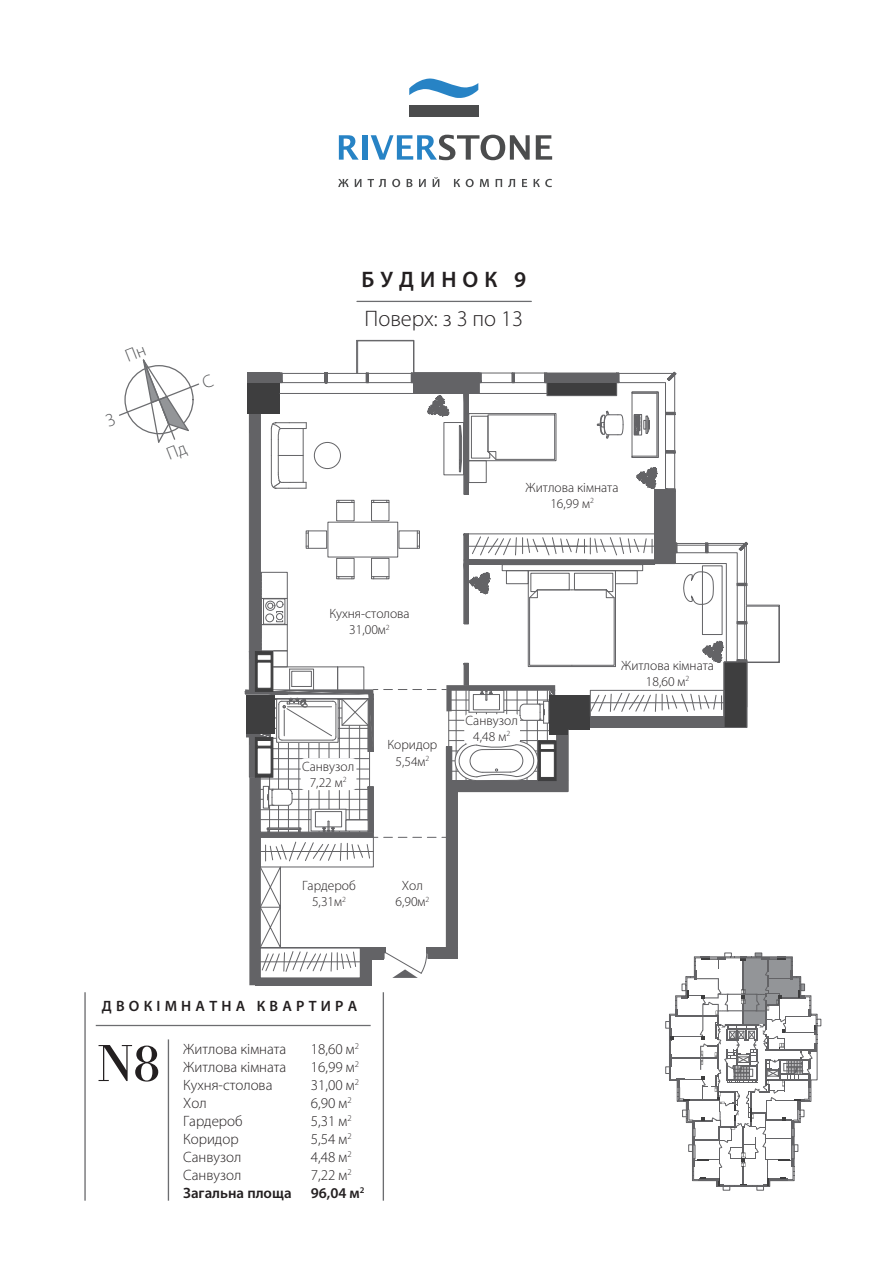
<style>
.page{position:relative;width:893px;height:1263px;background:#fff}
.page>*{position:absolute;margin:0;border:0;box-sizing:border-box;transform-origin:0 0}
.t1{font:54px "Bodoni Ant";color:#231f20}
.t2{font:300 22.5px "Myriad Pro";color:#231f20}
.t3{font:600 22.5px "Myriad Pro";letter-spacing:.27em;color:#231f20}
.t4{font:300 15px "Myriad Pro";color:#231f20}
.t5{font:600 15px "Myriad Pro";letter-spacing:.28em;color:#231f20}
.t6{font:600 15px "Myriad Pro";color:#231f20}
.t7{font:300 13.5px/16.2px "Myriad Pro";color:#231f20;text-align:center}
</style>
<div class="page">
<hr style="left:357px;top:301px;width:174px;height:1px;background:#6c6d70">
<svg style="left:339px;top:135px;width:20px;height:25px"></svg>
<div style="left:362px;top:135px;width:5px;height:25px;background:#2783c5"></div>
<svg style="left:371px;top:135px;width:159px;height:25px"></svg>
<svg style="left:536px;top:135px;width:16px;height:25px"></svg>
<div style="left:409px;top:105px;width:69px;height:12px;background:#4b4c4d"></div>
<svg style="left:409px;top:78px;width:69px;height:20px"></svg>
<svg style="left:338px;top:179px;width:11px;height:8px"></svg>
<svg style="left:355px;top:179px;width:6px;height:8px"></svg>
<svg style="left:368px;top:179px;width:18px;height:8px"></svg>
<svg style="left:392px;top:179px;width:8px;height:8px"></svg>
<svg style="left:407px;top:179px;width:5px;height:8px"></svg>
<svg style="left:419px;top:179px;width:7px;height:8px"></svg>
<svg style="left:433px;top:177px;width:6px;height:10px"></svg>
<svg style="left:454px;top:179px;width:6px;height:8px"></svg>
<svg style="left:466px;top:179px;width:8px;height:8px"></svg>
<svg style="left:480px;top:179px;width:9px;height:8px"></svg>
<svg style="left:496px;top:179px;width:6px;height:8px"></svg>
<svg style="left:508px;top:179px;width:7px;height:8px"></svg>
<svg style="left:522px;top:179px;width:5px;height:8px"></svg>
<svg style="left:534px;top:179px;width:18px;height:8px"></svg>
<hr style="left:168px;top:1039px;width:1px;height:162px;background:#6c6d70">
<hr style="left:84px;top:992px;width:2px;height:209px;background:#6c6d70">
<hr style="left:96px;top:1025px;width:275px;height:1px;background:#6c6d70">
<hr style="left:383px;top:992px;width:1px;height:209px;background:#6c6d70">
<svg style="left:230px;top:340px;width:591px;height:850px"></svg>
<div style="left:464px;top:714px;width:56px;height:30px;background:#fff;border-radius:4px"></div>
<div style="left:301px;top:758px;width:55px;height:32px;background:#fff;border-radius:4px"></div>
<svg style="left:119px;top:359px;width:80px;height:84px"></svg>
<h2 class="t3" style="left:361px;top:265px;width:166px">БУДИНОК 9</h2>
<h2 class="t2" style="left:365px;top:305px;width:160px">Поверх: з 3 по 13</h2>
<p class="t7" style="left:526px;top:479px;width:94px">Житлова кімната<br>16,99 м<sup>2</sup></p>
<p class="t7" style="left:329px;top:605px;width:82px">Кухня-столова<br>31,00м<sup>2</sup></p>
<p class="t7" style="left:302px;top:758px;width:54px">Санвузол<br>7,22 м<sup>2</sup></p>
<p class="t7" style="left:387px;top:737px;width:51px">Коридор<br>5,54м<sup>2</sup></p>
<p class="t7" style="left:466px;top:712px;width:54px">Санвузол<br>4,48 м<sup>2</sup></p>
<p class="t7" style="left:302px;top:877px;width:55px">Гардероб<br>5,31м<sup>2</sup></p>
<p class="t7" style="left:395px;top:877px;width:35px">Хол<br>6,90м<sup>2</sup></p>
<p class="t5" style="left:102px;top:997px;width:257px">ДВОКІМНАТНА КВАРТИРА</p>
<h1 class="t1" style="left:97px;top:1034px;width:65px">N8</h1>
<p class="t4" style="left:183px;top:1040px;width:105px">Житлова кімната</p>
<p class="t4" style="left:311px;top:1040px;width:50px">18,60 м<sup>2</sup></p>
<p class="t4" style="left:183px;top:1058px;width:105px">Житлова кімната</p>
<p class="t4" style="left:311px;top:1058px;width:50px">16,99 м<sup>2</sup></p>
<p class="t4" style="left:183px;top:1076px;width:91px">Кухня-столова</p>
<p class="t4" style="left:311px;top:1076px;width:50px">31,00 м<sup>2</sup></p>
<p class="t4" style="left:183px;top:1094px;width:25px">Хол</p>
<p class="t4" style="left:311px;top:1094px;width:42px">6,90 м<sup>2</sup></p>
<p class="t4" style="left:183px;top:1112px;width:61px">Гардероб</p>
<p class="t4" style="left:311px;top:1112px;width:42px">5,31 м<sup>2</sup></p>
<p class="t4" style="left:183px;top:1130px;width:57px">Коридор</p>
<p class="t4" style="left:311px;top:1130px;width:42px">5,54 м<sup>2</sup></p>
<p class="t4" style="left:183px;top:1148px;width:60px">Санвузол</p>
<p class="t4" style="left:311px;top:1148px;width:42px">4,48 м<sup>2</sup></p>
<p class="t4" style="left:183px;top:1166px;width:60px">Санвузол</p>
<p class="t4" style="left:311px;top:1166px;width:42px">7,22 м<sup>2</sup></p>
<p class="t6" style="left:183px;top:1184px;width:110px">Загальна площа</p>
<p class="t5" style="left:311px;top:1184px;width:55px">96,04 м<sup>2</sup></p>
<p class="t7" style="left:621px;top:657px;width:94px">Житлова кімната<br>18,60 м<sup>2</sup></p>
</div>
